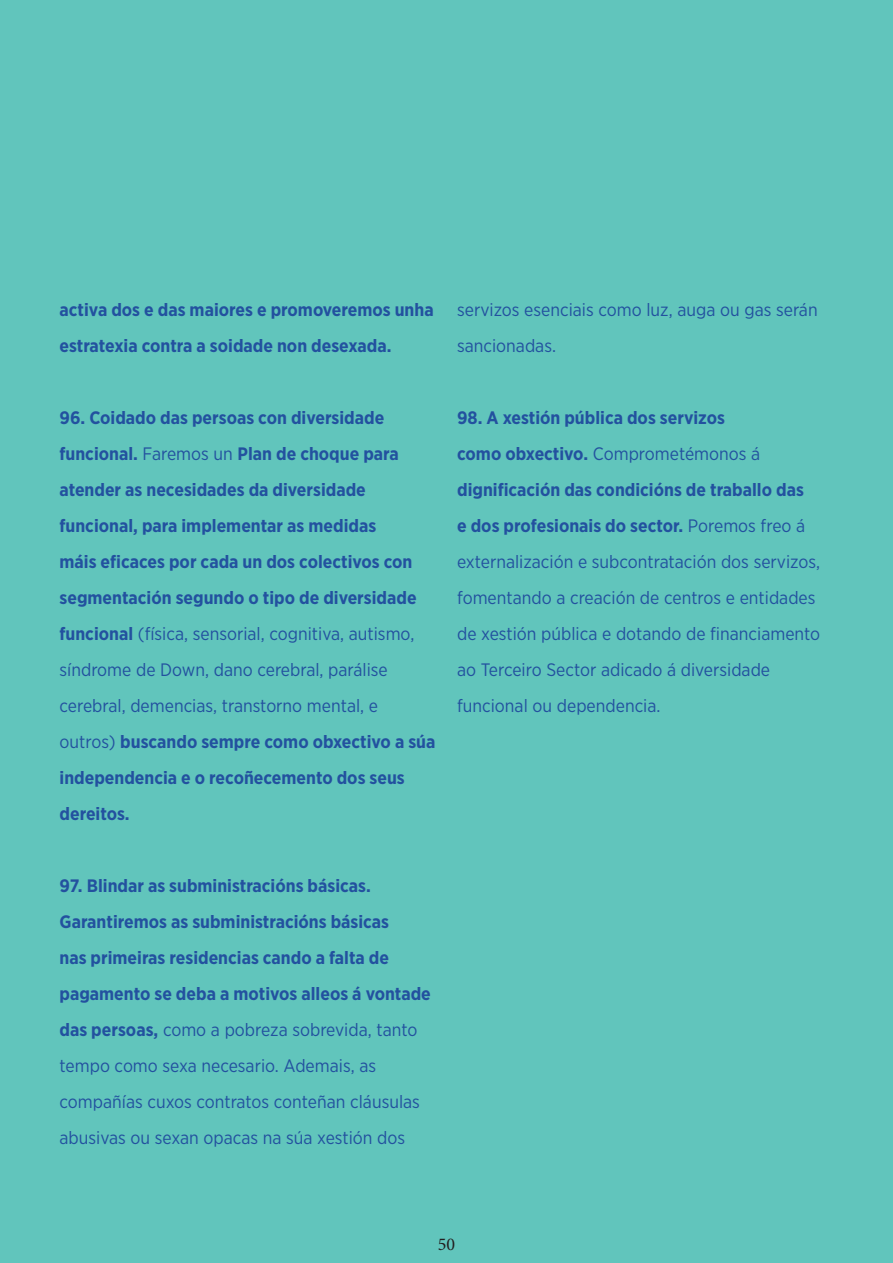
<style>
.page{position:relative;width:893px;height:1263px;background:#61c5bc}
.page>*{position:absolute;margin:0;border:0;box-sizing:border-box;transform-origin:0 0}
.t1{font:700 18px/36px "Gotham Narrow";color:#23519f}
.t2{font:18px/36px "Gotham Narrow";color:#23519f}
.t3{font:18px "Minion Pro";color:#231f20}
.s1{font-weight:400}
.s2{font-weight:700}
</style>
<div class="page">
<p class="t1" style="left:60px;top:292px;width:376px">activa dos e das maiores e promoveremos unha estratexia contra a soidade non desexada.</p>
<p class="t2" style="left:457px;top:292px;width:362px">servizos esenciais como luz, auga ou gas serán sancionadas.</p>
<p class="t1" style="left:60px;top:400px;width:377px">96. Coidado das persoas con diversidade funcional. <span class="s1">Faremos un</span> Plan de choque para atender as necesidades da diversidade funcional, para implementar as medidas<br>máis eficaces por cada un dos colectivos con segmentación segundo o tipo de diversidade funcional <span class="s1">(física, sensorial, cognitiva, autismo, síndrome de Down, dano cerebral, parálise cerebral, demencias, transtorno mental, e outros)</span> buscando sempre como obxectivo a súa independencia e o recoñecemento dos seus dereitos.</p>
<p class="t2" style="left:457px;top:400px;width:365px"><span class="s2">98. A xestión pública dos servizos<br>como obxectivo.</span> Comprometémonos á <span class="s2">dignificación das condicións de traballo das<br>e dos profesionais do sector.</span> Poremos freo á externalización e subcontratación dos servizos, fomentando a creación de centros e entidades de xestión pública e dotando de financiamento ao Terceiro Sector adicado á diversidade funcional ou dependencia.</p>
<p class="t1" style="left:60px;top:868px;width:373px">97. Blindar as subministracións básicas.<br>Garantiremos as subministracións básicas<br>nas primeiras residencias cando a falta de pagamento se deba a motivos alleos á vontade das persoas, <span class="s1">como a pobreza sobrevida, tanto tempo como sexa necesario. Ademais, as compañías cuxos contratos conteñan cláusulas abusivas ou sexan opacas na súa xestión dos</span></p>
<p class="t3" style="left:438px;top:1232px;width:19px">50</p>
</div>
